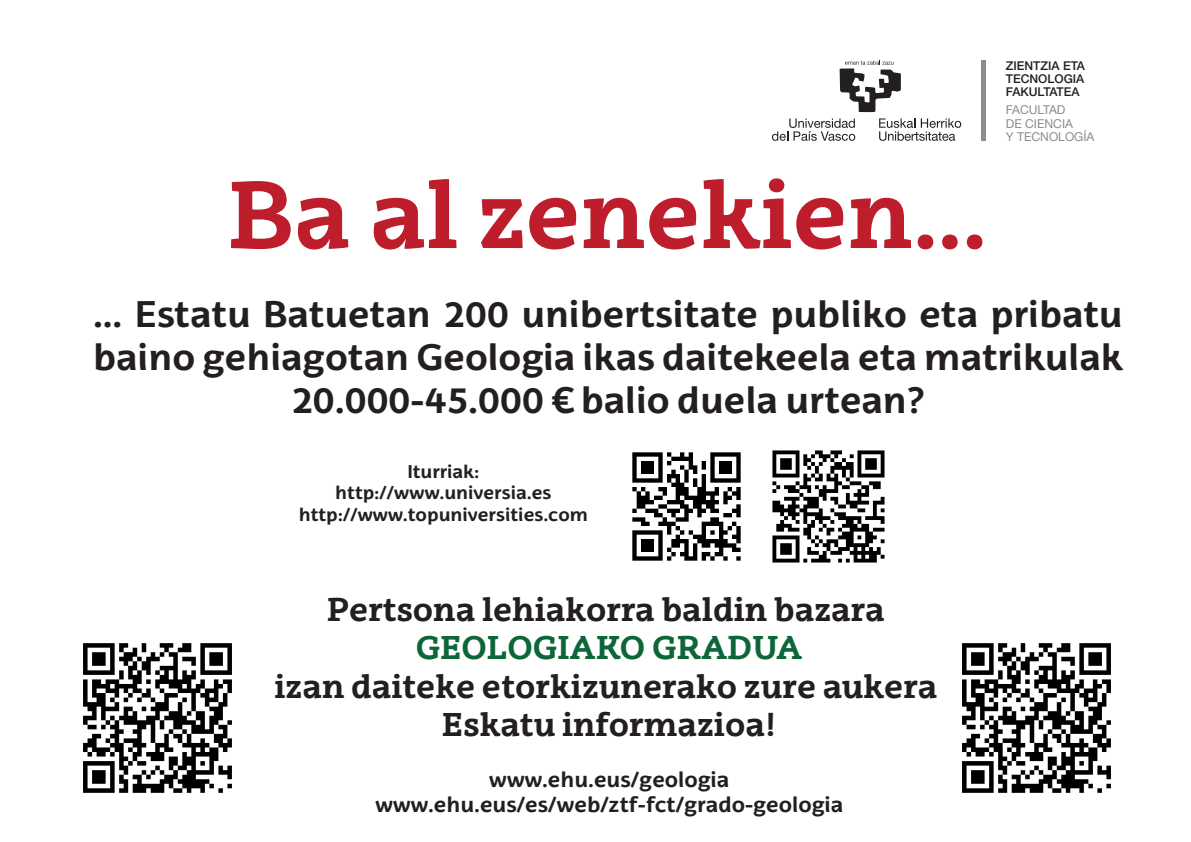
<style>
.page{position:relative;width:1191px;height:842px;background:#fff}
.page>*{position:absolute;margin:0;border:0;box-sizing:border-box;transform-origin:0 0}
.t1{font:700 92px "EHU Serif";color:#be1d2c}
.t2{font:700 36px/43.2px "EHU Sans";color:#231f20;text-align:center}
.t3{font:700 32px/38.4px "EHU Serif";color:#231f20;text-align:center}
.t4{font:700 32px "EHU Serif";color:#0c6638}
.t5{font:700 21px/25.2px "EHU Sans";color:#231f20;text-align:center}
.t6{font:700 18px/21.6px "EHU Sans";color:#231f20;text-align:center}
.t7{font:500 12.1px/13.4px "Helvetica Neue";color:#231f20;text-align:justify}
.t8{font:12.1px/13.4px "Helvetica Neue LT";color:#8a8c8f}
.s1{font-family:"EHU Sans"}
</style>
<div class="page">
<img style="left:632px;top:450px;width:253px;height:113px">
<svg style="left:772px;top:118px;width:83px;height:23px"></svg>
<svg style="left:879px;top:118px;width:82px;height:23px"></svg>
<svg style="left:839px;top:61px;width:62px;height:51px"></svg>
<hr style="left:982px;top:61px;width:4px;height:80px;background:#8a8c8f">
<img style="left:83px;top:643px;width:149px;height:150px">
<img style="left:962px;top:643px;width:149px;height:150px">
<p class="t7" style="left:1005px;top:59px;width:81px">ZIENTZIA ETA TECNOLOGIA FAKULTATEA</p>
<h1 class="t1" style="left:228px;top:157px;width:760px">Ba al zenekien<span class="s1">…</span></h1>
<p class="t8" style="left:1005px;top:103px;width:90px">FACULTAD<br>DE CIENCIA<br>Y TECNOLOGÍA</p>
<p class="t2" style="left:93px;top:291px;width:1031px">… Estatu Batuetan 200 unibertsitate publiko eta pribatu baino gehiagotan Geologia ikas daitekeela eta matrikulak<br>20.000-45.000 € balio duela urtean?</p>
<p class="t6" style="left:299px;top:460px;width:291px">Iturriak: http://www.universia.es http://www.topuniversities.com</p>
<p class="t3" style="left:327px;top:590px;width:559px">Pertsona lehiakorra baldin bazara</p>
<p class="t4" style="left:416px;top:628px;width:388px">GEOLOGIAKO GRADUA</p>
<p class="t3" style="left:274px;top:666px;width:664px">izan daiteke etorkizunerako zure aukera<br>Eskatu informazioa!</p>
<p class="t5" style="left:375px;top:766px;width:469px">www.ehu.eus/geologia www.ehu.eus/es/web/ztf-fct/grado-geologia</p>
</div>
